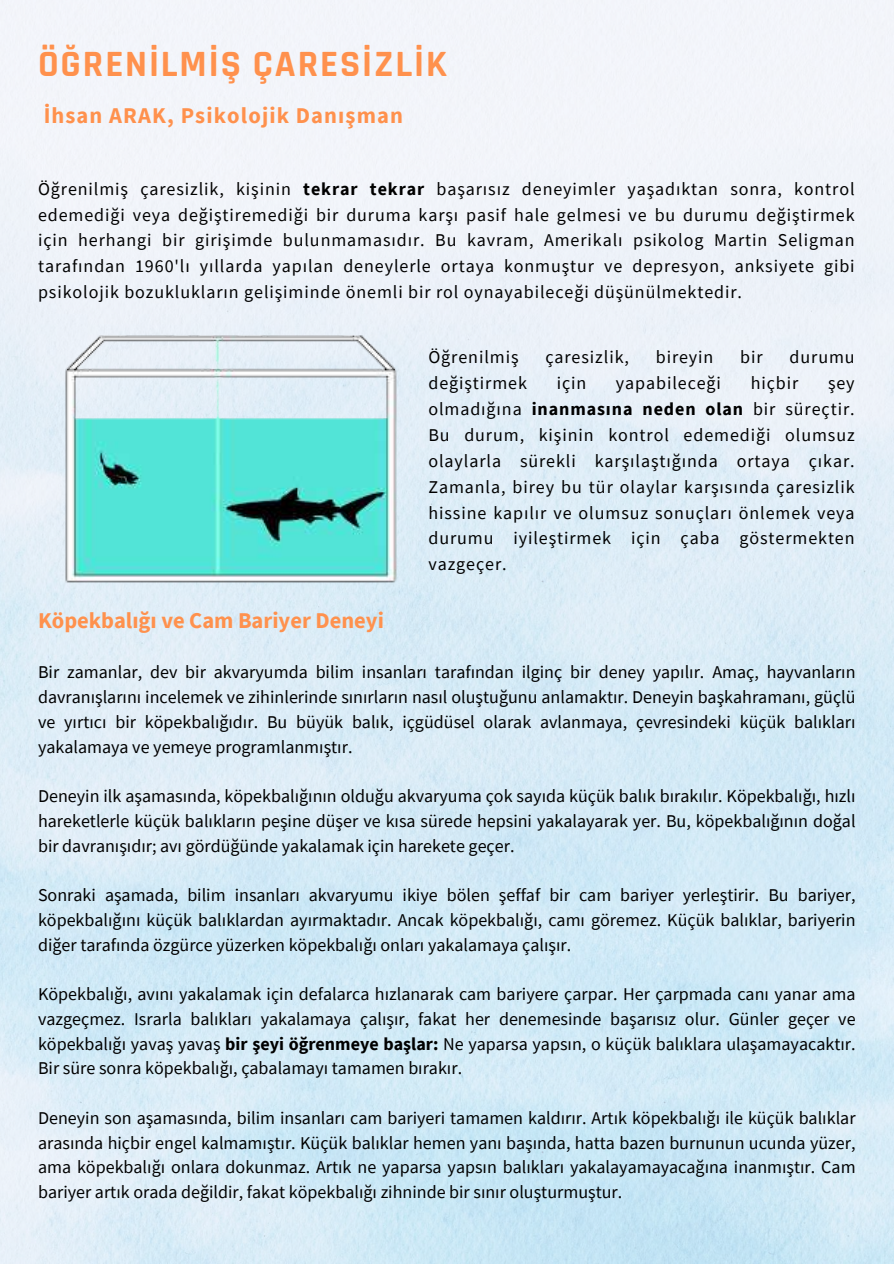
<style>
.page{position:relative;width:894px;height:1264px;background:#fff}
.page>*{position:absolute;margin:0;border:0;box-sizing:border-box;transform-origin:0 0}
.t1{font:700 37.5px "Rajdhani";letter-spacing:.05em;color:#ff914d}
.t2{font:700 22.5px "Source Sans Pro";color:#ff914d}
.t3{font:700 22.5px "Source Sans Pro";letter-spacing:.05em;color:#ff914d}
.t4{font:18px/24.8px "Source Sans Pro";letter-spacing:.05em;color:#000;text-align:justify}
.s1{font-weight:700}
</style>
<div class="page">
<img style="left:61px;top:329px;width:338px;height:264px">
<h1 class="t1" style="left:38px;top:41px;width:410px">ÖĞRENİLMİŞ ÇARESİZLİK</h1>
<p class="t3" style="left:44px;top:101px;width:361px">İhsan ARAK, Psikolojik Danışman</p>
<p class="t4" style="left:38px;top:175px;width:817px;line-height:25.8px;text-align:left">Öğrenilmiş çaresizlik, kişinin <span class="s1">tekrar tekrar</span> başarısız deneyimler yaşadıktan sonra, kontrol edemediği veya değiştiremediği bir duruma karşı pasif hale gelmesi ve bu durumu değiştirmek için herhangi bir girişimde bulunmamasıdır. Bu kavram, Amerikalı psikolog Martin Seligman tarafından 1960'lı yıllarda yapılan deneylerle ortaya konmuştur ve depresyon, anksiyete gibi psikolojik bozuklukların gelişiminde önemli bir rol oynayabileceği düşünülmektedir.</p>
<p class="t4" style="left:428px;top:344px;width:92px">Öğrenilmiş</p>
<p class="t4" style="left:545px;top:344px;width:85px">çaresizlik,</p>
<p class="t4" style="left:655px;top:344px;width:59px">bireyin</p>
<p class="t4" style="left:740px;top:344px;width:24px">bir</p>
<p class="t4" style="left:789px;top:344px;width:67px">durumu</p>
<p class="t4" style="left:428px;top:370px;width:100px">değiştirmek</p>
<p class="t4" style="left:556px;top:370px;width:31px">için</p>
<p class="t4" style="left:615px;top:370px;width:104px">yapabileceği</p>
<p class="t4" style="left:750px;top:370px;width:49px">hiçbir</p>
<p class="t4" style="left:428px;top:370px;width:427px;line-height:25.8px;text-indent:399px">şey olmadığına <span class="s1">inanmasına neden olan</span> bir süreçtir.<br>Bu durum, kişinin kontrol edemediği olumsuz olaylarla sürekli karşılaştığında ortaya çıkar.<br>Zamanla, birey bu tür olaylar karşısında çaresizlik hissine kapılır ve olumsuz sonuçları önlemek veya durumu iyileştirmek için çaba göstermekten vazgeçer.</p>
<p class="t2" style="left:38px;top:605px;width:345px">Köpekbalığı ve Cam Bariyer Deneyi</p>
<p class="t4" style="left:38px;top:659px;width:818px">Bir zamanlar, dev bir akvaryumda bilim insanları tarafından ilginç bir deney yapılır. Amaç, hayvanların davranışlarını incelemek ve zihinlerinde sınırların nasıl oluştuğunu anlamaktır. Deneyin başkahramanı, güçlü ve yırtıcı bir köpekbalığıdır. Bu büyük balık, içgüdüsel olarak avlanmaya, çevresindeki küçük balıkları yakalamaya ve yemeye programlanmıştır.</p>
<p class="t4" style="left:38px;top:783px;width:818px">Deneyin ilk aşamasında, köpekbalığının olduğu akvaryuma çok sayıda küçük balık bırakılır. Köpekbalığı, hızlı hareketlerle küçük balıkların peşine düşer ve kısa sürede hepsini yakalayarak yer. Bu, köpekbalığının doğal bir davranışıdır; avı gördüğünde yakalamak için harekete geçer.</p>
<p class="t4" style="left:38px;top:882px;width:818px">Sonraki aşamada, bilim insanları akvaryumu ikiye bölen şeffaf bir cam bariyer yerleştirir. Bu bariyer, köpekbalığını küçük balıklardan ayırmaktadır. Ancak köpekbalığı, camı göremez. Küçük balıklar, bariyerin diğer tarafında özgürce yüzerken köpekbalığı onları yakalamaya çalışır.</p>
<p class="t4" style="left:38px;top:981px;width:818px">Köpekbalığı, avını yakalamak için defalarca hızlanarak cam bariyere çarpar. Her çarpmada canı yanar ama vazgeçmez. Israrla balıkları yakalamaya çalışır, fakat her denemesinde başarısız olur. Günler geçer ve köpekbalığı yavaş yavaş <span class="s1">bir şeyi öğrenmeye başlar:</span> Ne yaparsa yapsın, o küçük balıklara ulaşamayacaktır.<br>Bir süre sonra köpekbalığı, çabalamayı tamamen bırakır.</p>
<p class="t4" style="left:38px;top:1105px;width:818px">Deneyin son aşamasında, bilim insanları cam bariyeri tamamen kaldırır. Artık köpekbalığı ile küçük balıklar arasında hiçbir engel kalmamıştır. Küçük balıklar hemen yanı başında, hatta bazen burnunun ucunda yüzer, ama köpekbalığı onlara dokunmaz. Artık ne yaparsa yapsın balıkları yakalayamayacağına inanmıştır. Cam bariyer artık orada değildir, fakat köpekbalığı zihninde bir sınır oluşturmuştur.</p>
</div>
